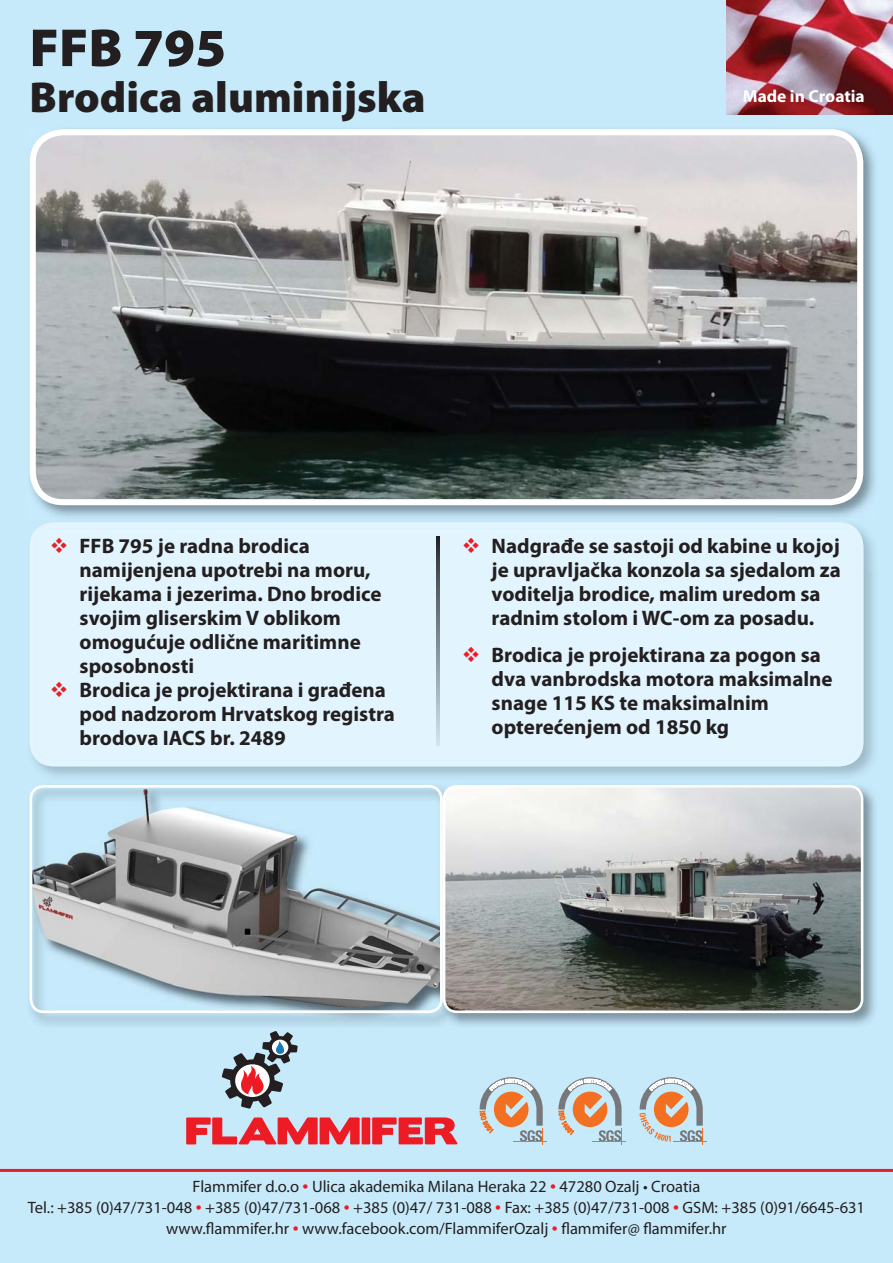
<style>
.page{position:relative;width:893px;height:1263px;background:#fff}
.page>*{position:absolute;margin:0;border:0;box-sizing:border-box;transform-origin:0 0}
.t1{font:900 54px "Myriad Pro";color:#231f20}
.t2{font:900 43.5px "Myriad Pro";color:#231f20}
.t3{font:700 21px/24px "Myriad Pro";color:#231f20}
.t4{font:700 17.4px "Myriad Pro";color:#fff}
.t5{font:16.5px/21px "Myriad Pro";color:#231f20;text-align:center}
.s1{font-size:21px;color:#ed1c24}
</style>
<div class="page">
<div style="left:0;top:0;width:892px;height:1263px;background:#c7eafb"></div>
<hr style="left:0;top:1169px;width:892px;height:3px;background:#ed1c24">
<img style="left:29px;top:129px;width:846px;height:442px">
<img style="left:825px;top:571px;width:49px;height:206px">
<div style="left:30px;top:522px;width:833px;height:244px;background:#e2f4fd"></div>
<img style="left:436px;top:537px;width:3px;height:208px">
<svg style="left:186px;top:1117px;width:271px;height:27px"></svg>
<svg style="left:222px;top:1031px;width:76px;height:78px"></svg>
<hr style="left:592px;top:1142px;width:33px;height:1px;background:#f36f21">
<svg style="left:558px;top:1077px;width:64px;height:67px"></svg>
<hr style="left:513px;top:1142px;width:33px;height:1px;background:#f36f21">
<svg style="left:479px;top:1077px;width:64px;height:67px"></svg>
<hr style="left:673px;top:1142px;width:33px;height:1px;background:#f36f21">
<svg style="left:639px;top:1077px;width:64px;height:67px"></svg>
<img style="left:33px;top:132px;width:827px;height:370px;border-radius:30px">
<div style="left:30px;top:129px;width:833px;height:376px;border:6px solid #fff;border-radius:30px"></div>
<img style="left:29px;top:796px;width:411px;height:230px">
<svg style="left:30px;top:785px;width:410px;height:228px"></svg>
<img style="left:440px;top:785px;width:435px;height:241px">
<img style="left:440px;top:791px;width:3px;height:217px">
<img style="left:444px;top:786px;width:418px;height:226px;border-radius:13px">
<div style="left:443px;top:785px;width:420px;height:228px;border:3px solid #fff;border-radius:13px"></div>
<img style="left:727px;top:0;width:165px;height:115px">
<svg style="left:52px;top:538px;width:15px;height:15px"></svg>
<svg style="left:52px;top:682px;width:15px;height:15px"></svg>
<svg style="left:463px;top:538px;width:16px;height:15px"></svg>
<svg style="left:463px;top:647px;width:16px;height:15px"></svg>
<h1 class="t1" style="left:30px;top:28px;width:198px">FFB 795</h1>
<h2 class="t2" style="left:30px;top:81px;width:397px">Brodica aluminijska</h2>
<p class="t4" style="left:743px;top:90px;width:123px">Made in Croatia</p>
<p class="t3" style="left:80px;top:536px;width:317px">FFB 795 je radna brodica namijenjena upotrebi na moru, rijekama i jezerima. Dno brodice svojim gliserskim V oblikom omogućuje odlične maritimne sposobnosti<br>Brodica je projektirana i građena pod nadzorom Hrvatskog registra brodova IACS br. 2489</p>
<p class="t3" style="left:491px;top:536px;width:351px">Nadgrađe se sastoji od kabine u kojoj je upravljačka konzola sa sjedalom za voditelja brodice, malim uredom sa radnim stolom i WC-om za posadu.</p>
<p class="t3" style="left:491px;top:645px;width:342px">Brodica je projektirana za pogon sa dva vanbrodska motora maksimalne snage 115 KS te maksimalnim opterećenjem od 1850 kg</p>
<p class="t5" style="left:28px;top:1177px;width:838px">Flammifer d.o.o <span class="s1">•</span> Ulica akademika Milana Heraka 22 <span class="s1">•</span> 47280 Ozalj • Croatia<br>Tel.: +385 (0)47/731-048 <span class="s1">•</span> +385 (0)47/731-068 <span class="s1">•</span> +385 (0)47/ 731-088 <span class="s1">•</span> Fax: +385 (0)47/731-008 <span class="s1">•</span> GSM: +385 (0)91/6645-631 www.flammifer.hr <span class="s1">•</span> www.facebook.com/FlammiferOzalj <span class="s1">•</span> flammifer@ flammifer.hr</p>
</div>
